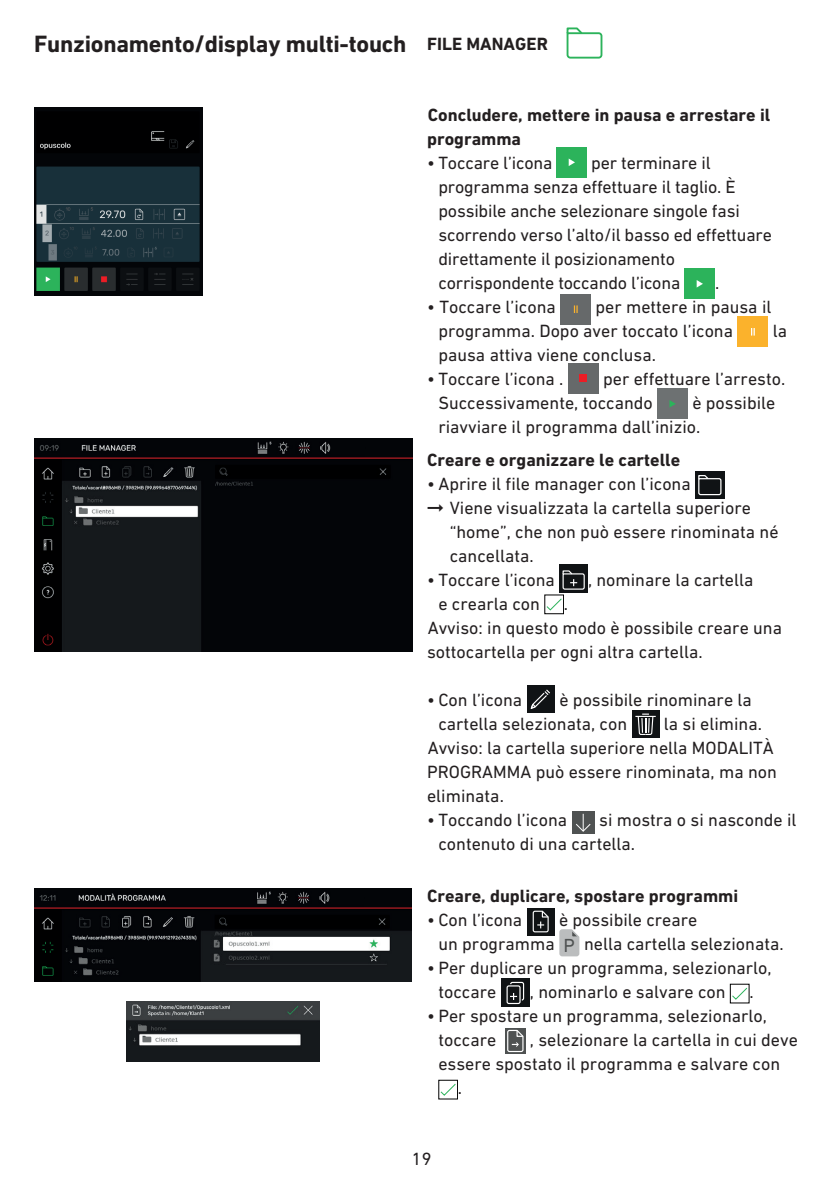
<style>
.page{position:relative;width:840px;height:1191px;background:#fff}
.page>*{position:absolute;margin:0;border:0;box-sizing:border-box;transform-origin:0 0}
.t1{font:700 24px "DIN Next LT Pro";letter-spacing:-.01em;color:#231f20}
.t2{font:18px/24px "DIN Next LT Pro";color:#231f20}
.t3{font:700 18px/24px "DIN Next LT Pro";color:#231f20}
.s1{font-size:18px}
.s2{font-size:19.2px;color:#4f5252}
</style>
<div class="page">
<div style="left:694px;top:471px;width:30px;height:27px;background:#101315"></div>
<svg style="left:698px;top:475px;width:23px;height:21px"></svg>
<div style="left:559px;top:564px;width:28px;height:28px;background:#101315"></div>
<svg style="left:562px;top:570px;width:23px;height:20px"></svg>
<svg style="left:546px;top:598px;width:15px;height:13px"></svg>
<div style="left:527px;top:685px;width:27px;height:27px;background:#101315"></div>
<svg style="left:530px;top:689px;width:20px;height:20px"></svg>
<div style="left:631px;top:711px;width:27px;height:27px;background:#101315"></div>
<svg style="left:635px;top:713px;width:20px;height:22px"></svg>
<div style="left:571px;top:811px;width:23px;height:23px;background:#4f5252"></div>
<svg style="left:576px;top:814px;width:15px;height:18px"></svg>
<div style="left:526px;top:907px;width:28px;height:28px;background:#101315"></div>
<svg style="left:532px;top:910px;width:17px;height:23px"></svg>
<svg style="left:559px;top:929px;width:20px;height:27px"></svg>
<div style="left:501px;top:979px;width:28px;height:28px;background:#101315"></div>
<div style="left:506px;top:985px;width:14px;height:19px;border:1px solid #fff;border-radius:2px"></div>
<svg style="left:509px;top:981px;width:15px;height:20px"></svg>
<svg style="left:732px;top:988px;width:14px;height:12px"></svg>
<div style="left:505px;top:1028px;width:20px;height:25px;background:#4f5252"></div>
<svg style="left:507px;top:1029px;width:17px;height:23px"></svg>
<svg style="left:440px;top:1084px;width:15px;height:12px"></svg>
<svg style="left:566px;top:27px;width:36px;height:32px"></svg>
<img style="left:126px;top:1001px;width:193px;height:60px">
<img style="left:34px;top:438px;width:378px;height:213px">
<img style="left:365px;top:438px;width:45px;height:18px">
<img style="left:34px;top:888px;width:377px;height:93px">
<img style="left:364px;top:888px;width:44px;height:18px">
<div style="left:556px;top:147px;width:30px;height:30px;background:#2cb35b"></div>
<svg style="left:568px;top:158px;width:6px;height:8px"></svg>
<div style="left:684px;top:269px;width:30px;height:30px;background:#2cb35b"></div>
<svg style="left:696px;top:280px;width:6px;height:7px"></svg>
<div style="left:560px;top:294px;width:30px;height:30px;background:#66696a"></div>
<svg style="left:573px;top:305px;width:4px;height:8px"></svg>
<div style="left:737px;top:317px;width:30px;height:30px;background:#fbb22c"></div>
<svg style="left:751px;top:328px;width:3px;height:7px"></svg>
<div style="left:568px;top:363px;width:30px;height:30px;background:#66696a"></div>
<div style="left:579px;top:375px;width:7px;height:7px;background:#ec1d25"></div>
<div style="left:657px;top:389px;width:30px;height:30px;background:#6d7172"></div>
<svg style="left:669px;top:400px;width:6px;height:7px"></svg>
<img style="left:34px;top:108px;width:168px;height:187px">
<h1 class="t1" style="left:34px;top:30px;width:515px">Funzionamento/display multi-touch <span class="s1">FILE MANAGER</span></h1>
<p class="t3" style="left:427px;top:103px;width:344px">Concludere, mettere in pausa e arrestare il programma</p>
<p class="t2" style="left:427px;top:151px;width:127px">• Toccare l’icona</p>
<p class="t2" style="left:438px;top:151px;width:335px;text-indent:153px">per terminare il programma senza effettuare il taglio. È possibile anche selezionare singole fasi scorrendo verso l’alto/il basso ed effettuare direttamente il posizionamento corrispondente toccando l’icona</p>
<p class="t2" style="left:714px;top:271px;width:6px">.</p>
<p class="t2" style="left:427px;top:295px;width:130px">• Toccare l’icona</p>
<p class="t2" style="left:438px;top:295px;width:334px;text-indent:157px">per mettere in pausa il programma. Dopo aver toccato l’icona</p>
<p class="t2" style="left:772px;top:319px;width:16px">la</p>
<p class="t2" style="left:438px;top:343px;width:219px">pausa attiva viene conclusa.</p>
<p class="t2" style="left:427px;top:367px;width:138px">• Toccare l’icona .</p>
<p class="t2" style="left:438px;top:367px;width:348px;text-indent:165px">per effettuare l’arresto.<br>Successivamente, toccando</p>
<p class="t2" style="left:438px;top:391px;width:338px;text-indent:254px">è possibile riavviare il programma dall’inizio.</p>
<p class="t3" style="left:427px;top:447px;width:254px">Creare e organizzare le cartelle</p>
<p class="t2" style="left:449px;top:471px;width:330px;text-indent:-23px">• Aprire il file manager con l’icona<br>Viene visualizzata la cartella superiore “home”, che non può essere rinominata né cancellata.</p>
<p class="t2" style="left:427px;top:567px;width:129px">• Toccare l’icona</p>
<p class="t2" style="left:587px;top:567px;width:167px">, nominare la cartella</p>
<p class="t2" style="left:438px;top:591px;width:103px">e crearla con</p>
<p class="t2" style="left:427px;top:591px;width:356px;text-indent:137px">.<br>Avviso: in questo modo è possibile creare una sottocartella per ogni altra cartella.</p>
<p class="t2" style="left:427px;top:687px;width:97px">• Con l’icona</p>
<p class="t2" style="left:438px;top:687px;width:315px;text-indent:121px">è possibile rinominare la cartella selezionata, con</p>
<p class="t2" style="left:427px;top:711px;width:351px;text-indent:237px">la si elimina.<br>Avviso: la cartella superiore nella MODALITÀ<br>PROGRAMMA può essere rinominata, ma non eliminata.</p>
<p class="t2" style="left:427px;top:807px;width:141px">• Toccando l’icona</p>
<p class="t2" style="left:438px;top:807px;width:359px;text-indent:161px">si mostra o si nasconde il contenuto di una cartella.</p>
<p class="t3" style="left:427px;top:883px;width:312px">Creare, duplicare, spostare programmi</p>
<p class="t2" style="left:427px;top:907px;width:97px">• Con l’icona</p>
<p class="t2" style="left:438px;top:907px;width:346px;text-indent:121px">è possibile creare<br>un programma <span class="s2">P</span> nella cartella selezionata.</p>
<p class="t2" style="left:438px;top:955px;width:334px;text-indent:-11px">• Per duplicare un programma, selezionarlo, toccare</p>
<p class="t2" style="left:529px;top:979px;width:197px">, nominarlo e salvare con</p>
<p class="t2" style="left:749px;top:979px;width:6px">.</p>
<p class="t2" style="left:438px;top:1003px;width:330px;text-indent:-11px">• Per spostare un programma, selezionarlo, toccare</p>
<p class="t2" style="left:529px;top:1027px;width:269px">, selezionare la cartella in cui deve</p>
<p class="t2" style="left:438px;top:1051px;width:343px">essere spostato il programma e salvare con</p>
<p class="t2" style="left:457px;top:1075px;width:6px">.</p>
<p class="t2" style="left:411px;top:1146px;width:21px">19</p>
</div>
